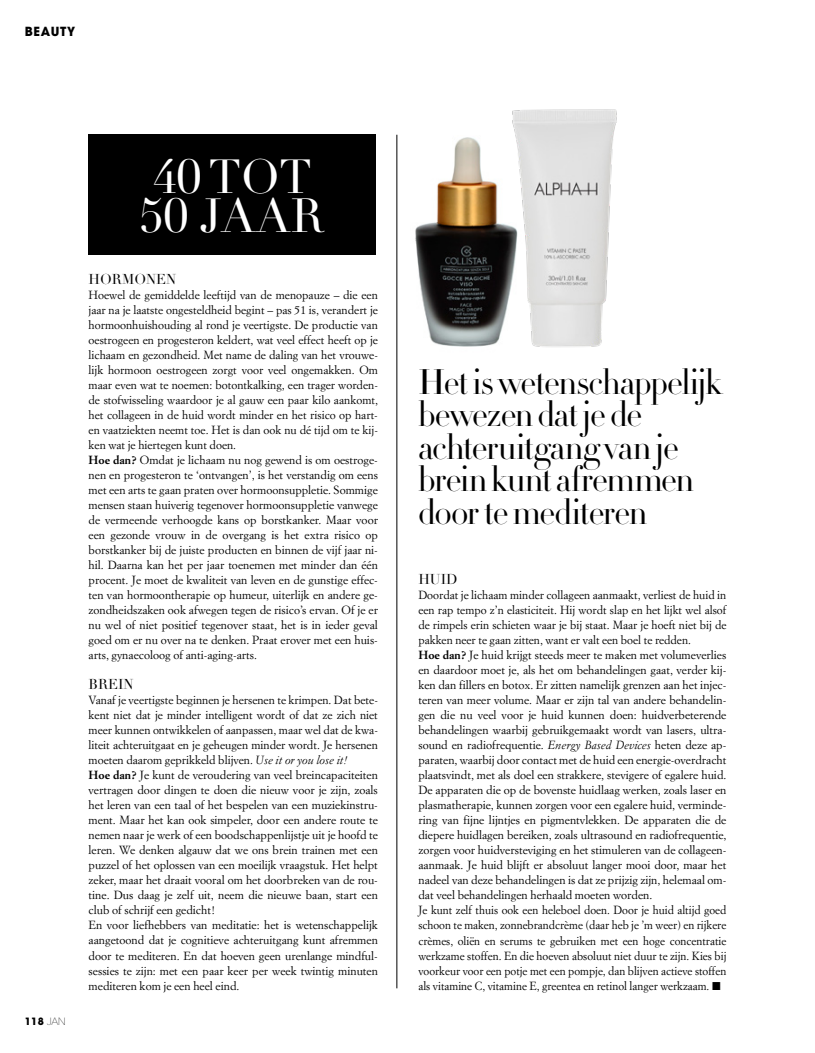
<style>
.page{position:relative;width:815px;height:1053px;background:#fff}
.page>*{position:absolute;margin:0;border:0;box-sizing:border-box;transform-origin:0 0}
.t1{font:47.12px/38.9px "Didot LT";color:#fff}
.t2{font:300 35px/32.5px "HTF Didot L42";letter-spacing:-.03em;color:#000}
.t3{font:14.12px "Didot LT";color:#000}
.t4{font:700 12.5px "Avant Garde LT";letter-spacing:.06em;color:#000}
.t5{font:11.62px/15px "Simoncini Garamond LT";color:#000}
.t6{font:700 10px "Avant Garde LT";color:#000}
.s1{font-weight:200}
.s2{font-weight:700}
.s3{font-style:italic}
</style>
<div class="page">
<div style="left:89px;top:135px;width:287px;height:120px;background:#000"></div>
<hr style="left:397px;top:135px;width:1px;height:853px;background:#000">
<img style="left:415px;top:137px;width:95px;height:210px">
<img style="left:510px;top:109px;width:107px;height:238px">
<p class="t4" style="left:25px;top:23px;width:52px">BEAUTY</p>
<p class="t6" style="left:25px;top:1014px;width:42px">118 <span class="s1">JAN</span></p>
<h1 class="t1" style="left:139px;top:159px;width:187px">40 TOT<br>50 JAAR</h1>
<p class="t3" style="left:89px;top:271px;width:89px">HORMONEN</p>
<p class="t5" style="left:89px;top:287px;width:291px">Hoewel de gemiddelde leeftijd van de menopauze – die een jaar na je laatste ongesteldheid begint – pas 51 is, verandert je hormoonhuishouding al rond je veertigste. De productie van oestrogeen en progesteron keldert, wat veel effect heeft op je lichaam en gezondheid. Met name de daling van het vrouwe&shy;lijk hormoon oestrogeen zorgt voor veel ongemakken. Om maar even wat te noemen: botontkalking, een trager worden&shy;de stofwisseling waardoor je al gauw een paar kilo aankomt, het collageen in de huid wordt minder en het risico op hart&shy;en vaatziekten neemt toe. Het is dan ook nu dé tijd om te kij&shy;ken wat je hiertegen kunt doen.<br><span class="s2">Hoe dan?</span> Omdat je lichaam nu nog gewend is om oestroge&shy;nen en progesteron te ‘ontvangen’, is het verstandig om eens met een arts te gaan praten over hormoonsuppletie. Sommige mensen staan huiverig tegenover hormoonsuppletie vanwege de vermeende verhoogde kans op borstkanker. Maar voor een gezonde vrouw in de overgang is het extra risico op borstkanker bij de juiste producten en binnen de vijf jaar ni&shy;hil. Daarna kan het per jaar toenemen met minder dan één procent. Je moet de kwaliteit van leven en de gunstige effec&shy;ten van hormoontherapie op humeur, uiterlijk en andere ge&shy;zondheidszaken ook afwegen tegen de risico’s ervan. Of je er nu wel of niet positief tegenover staat, het is in ieder geval goed om er nu over na te denken. Praat erover met een huis&shy;arts, gynaecoloog of anti-aging-arts.</p>
<p class="t3" style="left:89px;top:676px;width:47px">BREIN</p>
<p class="t5" style="left:89px;top:692px;width:291px">Vanaf je veertigste beginnen je hersenen te krimpen. Dat bete&shy;kent niet dat je minder intelligent wordt of dat ze zich niet meer kunnen ontwikkelen of aanpassen, maar wel dat de kwa&shy;liteit achteruitgaat en je geheugen minder wordt. Je hersenen moeten daarom geprikkeld blijven. <span class="s3">Use it or you lose it!<br></span><span class="s2">Hoe dan?</span> Je kunt de veroudering van veel breincapaciteiten vertragen door dingen te doen die nieuw voor je zijn, zoals het leren van een taal of het bespelen van een muziekinstru&shy;ment. Maar het kan ook simpeler, door een andere route te nemen naar je werk of een boodschappenlijstje uit je hoofd te leren. We denken algauw dat we ons brein trainen met een puzzel of het oplossen van een moeilijk vraagstuk. Het helpt zeker, maar het draait vooral om het doorbreken van de rou&shy;tine. Dus daag je zelf uit, neem die nieuwe baan, start een club of schrijf een gedicht!<br>En voor liefhebbers van meditatie: het is wetenschappelijk aangetoond dat je cognitieve achteruitgang kunt afremmen door te mediteren. En dat hoeven geen urenlange mindful&shy;sessies te zijn: met een paar keer per week twintig minuten mediteren kom je een heel eind.</p>
<h2 class="t2" style="left:418px;top:365px;width:305px">Het is wetenschappelijk bewezen dat je de achteruitgang van je brein kunt afremmen door te mediteren</h2>
<p class="t3" style="left:418px;top:571px;width:41px">HUID</p>
<p class="t5" style="left:418px;top:587px;width:310px">Doordat je lichaam minder collageen aanmaakt, verliest de huid in een rap tempo z’n elasticiteit. Hij wordt slap en het lijkt wel alsof de rimpels erin schieten waar je bij staat. Maar je hoeft niet bij de pakken neer te gaan zitten, want er valt een boel te redden.<br><span class="s2">Hoe dan?</span> Je huid krijgt steeds meer te maken met volumeverlies en daardoor moet je, als het om behandelingen gaat, verder kij&shy;ken dan fillers en botox. Er zitten namelijk grenzen aan het injec&shy;teren van meer volume. Maar er zijn tal van andere behandelin&shy;gen die nu veel voor je huid kunnen doen: huidverbeterende behandelingen waarbij gebruikgemaakt wordt van lasers, ultra&shy;sound en radiofrequentie. <span class="s3">Energy Based Devices</span> heten deze ap&shy;paraten, waarbij door contact met de huid een energie-overdracht plaatsvindt, met als doel een strakkere, stevigere of egalere huid.<br>De apparaten die op de bovenste huidlaag werken, zoals laser en plasmatherapie, kunnen zorgen voor een egalere huid, verminde&shy;ring van fijne lijntjes en pigmentvlekken. De apparaten die de diepere huidlagen bereiken, zoals ultrasound en radiofrequentie, zorgen voor huidversteviging en het stimuleren van de collageen&shy;aanmaak. Je huid blijft er absoluut langer mooi door, maar het nadeel van deze behandelingen is dat ze prijzig zijn, helemaal om&shy;dat veel behandelingen herhaald moeten worden.<br>Je kunt zelf thuis ook een heleboel doen. Door je huid altijd goed schoon te maken, zonnebrandcrème (daar heb je ’m weer) en rijkere crèmes, oliën en serums te gebruiken met een hoge concentratie werkzame stoffen. En die hoeven absoluut niet duur te zijn. Kies bij voorkeur voor een potje met een pompje, dan blijven actieve stoffen als vitamine C, vitamine E, greentea en retinol langer werkzaam.</p>
</div>
